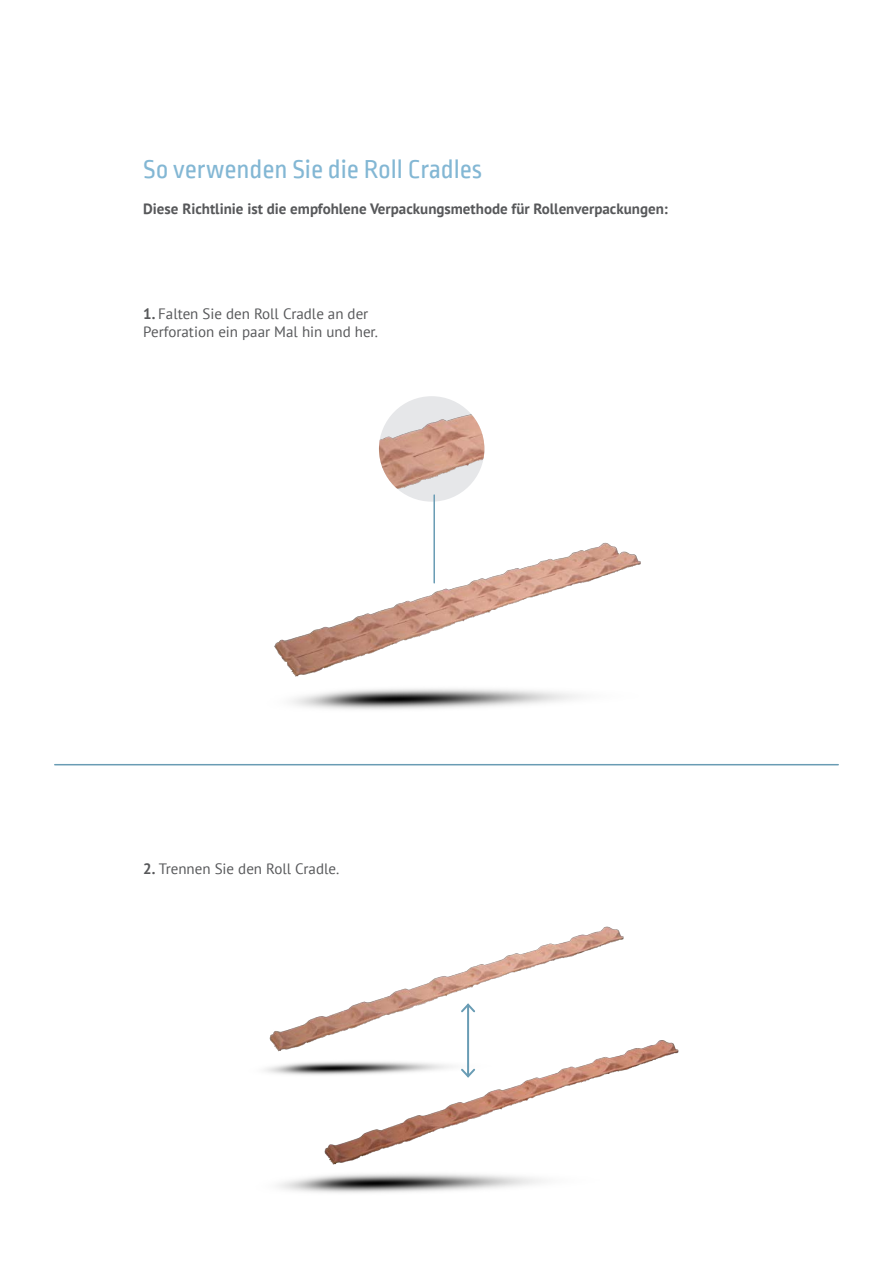
<style>
.page{position:relative;width:893px;height:1263px;background:#fff}
.page>*{position:absolute;margin:0;border:0;box-sizing:border-box;transform-origin:0 0}
.t1{font:27px "Ropa Sans";color:#83b7d4}
.t2{font:15px/18px "PT Sans";color:#57585a}
.t3{font:700 15px "PT Sans";color:#57585a}
.s1{font-weight:700}
</style>
<div class="page">
<img style="left:232px;top:542px;width:451px;height:224px">
<img style="left:264px;top:926px;width:415px;height:267px">
<img style="left:379px;top:396px;width:105px;height:106px;border-radius:53px">
<hr style="left:433px;top:495px;width:2px;height:88px;background:#699cb4">
<hr style="left:467px;top:1005px;width:2px;height:71px;background:#699cb4">
<svg style="left:459px;top:1067px;width:18px;height:12px"></svg>
<svg style="left:459px;top:1002px;width:18px;height:12px"></svg>
<hr style="left:55px;top:764px;width:783px;height:1px;background:#699cb4">
<h1 class="t1" style="left:143px;top:155px;width:341px">So verwenden Sie die Roll Cradles</h1>
<p class="t3" style="left:143px;top:199px;width:526px">Diese Richtlinie ist die empfohlene Verpackungsmethode für Rollenverpackungen:</p>
<p class="t2" style="left:143px;top:304px;width:236px"><span class="s1">1.</span> Falten Sie den Roll Cradle an der<br>Perforation ein paar Mal hin und her.</p>
<p class="t2" style="left:143px;top:860px;width:198px"><span class="s1">2.</span> Trennen Sie den Roll Cradle.</p>
</div>
